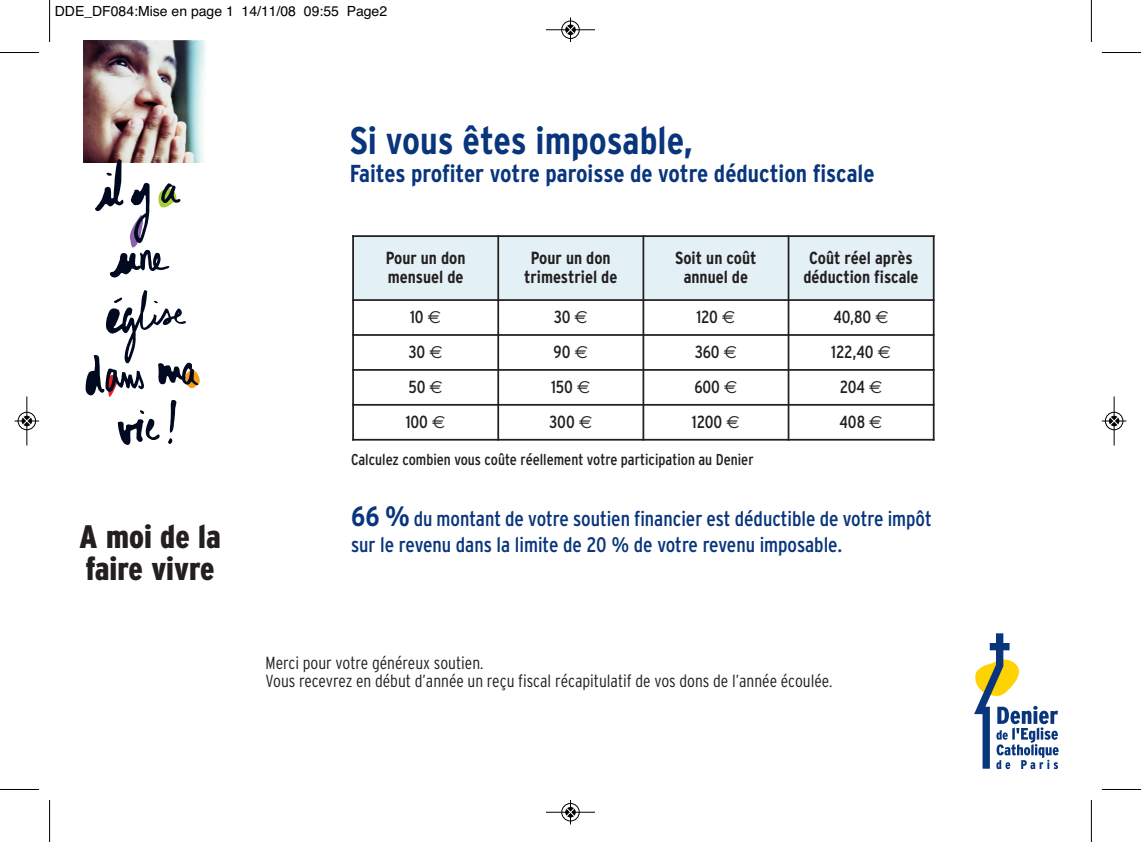
<style>
.page{position:relative;width:1141px;height:842px;background:#fff}
.page>*{position:absolute;margin:0;border:0;box-sizing:border-box;transform-origin:0 0}
.t1{font:700 condensed 38.5px "Interstate";color:#08357c}
.t2{font:900 condensed 32.55px/31.5px "Interstate";color:#231f20}
.t3{font:700 condensed 24.5px "Interstate";color:#08357c}
.t4{font:condensed 21px/26.2px "Interstate";color:#08357c}
.t5{font:300 condensed 17.5px/17.5px "Interstate";color:#231f20}
.t6{font:700 condensed 17.5px/18.9px "Interstate";color:#231f20;text-align:center}
.t7{font:condensed 17.5px "Interstate";color:#231f20}
.t8{font:condensed 15.75px "Interstate";color:#231f20}
.t9{font:14px "Helvetica";color:#000}
.s1{font-family:"Euro Sans";font-stretch:normal}
.s2{font-weight:700;font-size:28px}
</style>
<div class="page">
<img style="left:83px;top:41px;width:123px;height:121px">
<svg style="left:94px;top:159px;width:87px;height:118px"></svg>
<svg style="left:86px;top:290px;width:114px;height:155px"></svg>
<svg style="left:974px;top:633px;width:85px;height:136px"></svg>
<div style="left:352px;top:235px;width:146px;height:65px;background:#e3f0f6"></div>
<div style="left:498px;top:235px;width:145px;height:65px;background:#e3f0f6"></div>
<div style="left:643px;top:235px;width:146px;height:65px;background:#e3f0f6"></div>
<div style="left:789px;top:235px;width:146px;height:65px;background:#e3f0f6"></div>
<hr style="left:352px;top:235px;width:2px;height:205px;background:#231f20">
<hr style="left:497px;top:235px;width:2px;height:205px;background:#231f20">
<hr style="left:642px;top:235px;width:2px;height:205px;background:#231f20">
<hr style="left:788px;top:235px;width:1px;height:205px;background:#231f20">
<hr style="left:933px;top:235px;width:2px;height:205px;background:#231f20">
<hr style="left:352px;top:235px;width:583px;height:2px;background:#231f20">
<hr style="left:352px;top:299px;width:583px;height:2px;background:#231f20">
<hr style="left:352px;top:334px;width:583px;height:2px;background:#231f20">
<hr style="left:352px;top:369px;width:583px;height:2px;background:#231f20">
<hr style="left:352px;top:404px;width:583px;height:2px;background:#231f20">
<hr style="left:352px;top:439px;width:583px;height:1px;background:#231f20">
<hr style="left:49px;top:0;width:1px;height:42px;background:#000">
<hr style="left:0;top:52px;width:39px;height:1px;background:#000">
<hr style="left:1091px;top:0;width:1px;height:42px;background:#000">
<hr style="left:1102px;top:52px;width:39px;height:1px;background:#000">
<hr style="left:49px;top:800px;width:1px;height:42px;background:#000">
<hr style="left:0;top:789px;width:39px;height:1px;background:#000">
<hr style="left:1091px;top:800px;width:1px;height:42px;background:#000">
<hr style="left:1102px;top:789px;width:39px;height:1px;background:#000">
<div style="left:561px;top:21px;width:19px;height:18px;border:1px solid #fff;border-radius:50%"></div>
<hr style="left:546px;top:29px;width:49px;height:1px;background:#000">
<div style="left:562px;top:21px;width:17px;height:18px;border:1px solid #000;border-radius:50%"></div>
<svg style="left:566px;top:18px;width:9px;height:24px"></svg>
<div style="left:561px;top:803px;width:19px;height:18px;border:1px solid #fff;border-radius:50%"></div>
<hr style="left:546px;top:812px;width:49px;height:1px;background:#000">
<div style="left:562px;top:803px;width:17px;height:18px;border:1px solid #000;border-radius:50%"></div>
<svg style="left:566px;top:800px;width:9px;height:24px"></svg>
<hr style="left:27px;top:396px;width:1px;height:49px;background:#000">
<div style="left:18px;top:412px;width:18px;height:18px;border:1px solid #000;border-radius:50%"></div>
<svg style="left:15px;top:416px;width:24px;height:9px"></svg>
<hr style="left:1114px;top:396px;width:1px;height:49px;background:#000">
<div style="left:1105px;top:412px;width:18px;height:18px;border:1px solid #000;border-radius:50%"></div>
<svg style="left:1102px;top:416px;width:24px;height:9px"></svg>
<p class="t9" style="left:55px;top:3px;width:334px">DDE_DF084:Mise en page 1 14/11/08 09:55 Page2</p>
<h1 class="t1" style="left:350px;top:125px;width:345px">Si vous êtes imposable,</h1>
<p class="t3" style="left:350px;top:164px;width:526px">Faites profiter votre paroisse de votre déduction fiscale</p>
<h2 class="t2" style="left:79px;top:523px;width:143px">A moi de la faire vivre</h2>
<p class="t6" style="left:386px;top:250px;width:81px;text-align:left">Pour un don mensuel de</p>
<p class="t6" style="left:524px;top:250px;width:95px">Pour un don trimestriel de</p>
<p class="t6" style="left:675px;top:250px;width:83px">Soit un coût annuel de</p>
<p class="t6" style="left:803px;top:250px;width:117px">Coût réel après déduction fiscale</p>
<p class="t7" style="left:410px;top:310px;width:32px">10 <span class="s1">€</span></p>
<p class="t7" style="left:554px;top:310px;width:36px">30 <span class="s1">€</span></p>
<p class="t7" style="left:696px;top:310px;width:41px">120 <span class="s1">€</span></p>
<p class="t7" style="left:833px;top:310px;width:57px">40,80 <span class="s1">€</span></p>
<p class="t7" style="left:409px;top:345px;width:36px">30 <span class="s1">€</span></p>
<p class="t7" style="left:554px;top:345px;width:36px">90 <span class="s1">€</span></p>
<p class="t7" style="left:695px;top:345px;width:44px">360 <span class="s1">€</span></p>
<p class="t7" style="left:831px;top:345px;width:61px">122,40 <span class="s1">€</span></p>
<p class="t7" style="left:408px;top:380px;width:36px">50 <span class="s1">€</span></p>
<p class="t7" style="left:551px;top:380px;width:41px">150 <span class="s1">€</span></p>
<p class="t7" style="left:694px;top:380px;width:45px">600 <span class="s1">€</span></p>
<p class="t7" style="left:840px;top:380px;width:44px">204 <span class="s1">€</span></p>
<p class="t7" style="left:406px;top:415px;width:41px">100 <span class="s1">€</span></p>
<p class="t7" style="left:549px;top:415px;width:44px">300 <span class="s1">€</span></p>
<p class="t7" style="left:692px;top:415px;width:49px">1200 <span class="s1">€</span></p>
<p class="t7" style="left:840px;top:415px;width:44px">408 <span class="s1">€</span></p>
<p class="t8" style="left:351px;top:453px;width:404px">Calculez combien vous coûte réellement votre participation au Denier</p>
<p class="t4" style="left:351px;top:507px;width:582px"><span class="s2">66 %</span> du montant de votre soutien financier est déductible de votre impôt sur le revenu dans la limite de 20 % de votre revenu imposable.</p>
<p class="t5" style="left:266px;top:655px;width:568px">Merci pour votre généreux soutien.<br>Vous recevrez en début d’année un reçu fiscal récapitulatif de vos dons de l’année écoulée.</p>
</div>
